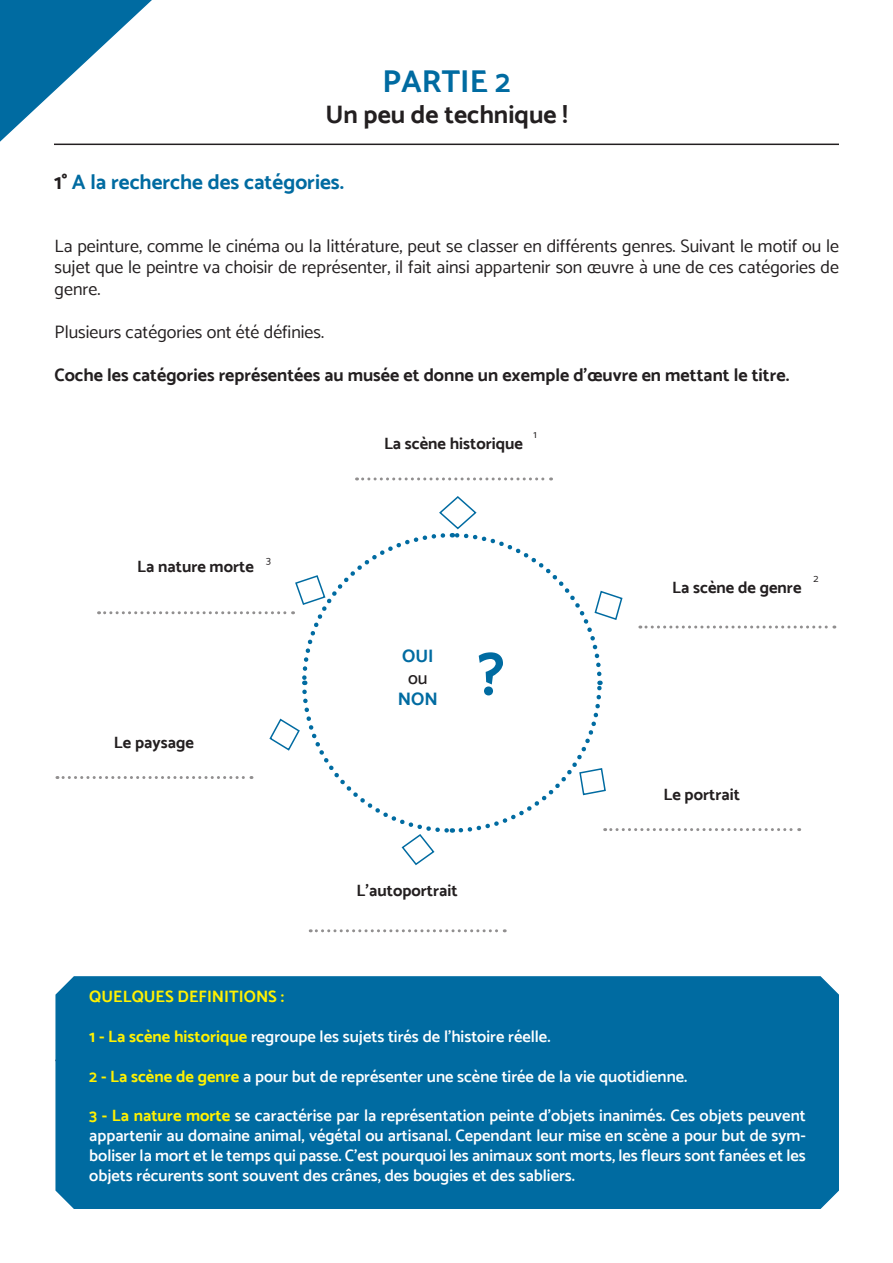
<style>
.page{position:relative;width:893px;height:1263px;background:#fff}
.page>*{position:absolute;margin:0;border:0;box-sizing:border-box;transform-origin:0 0}
.t1{font:700 61.5px "Catamaran";color:#006ba1}
.t2{font:700 31.5px "Catamaran";color:#006ba1}
.t3{font:700 25.5px "Catamaran";color:#231f20}
.t4{font:700 21px "Catamaran";color:#006ba1}
.t5{font:18px/21.6px "Catamaran";color:#231f20;text-align:justify}
.t6{font:700 18px "Catamaran";color:#231f20}
.t7{font:700 18px "Catamaran";color:#006ba1}
.t8{font:500 18px "Catamaran";color:#231f20}
.t9{font:600 16.5px/19.8px "Catamaran";color:#fff;text-align:justify}
.t10{font:700 16.5px "Catamaran";color:#231f20}
.t11{font:700 16.5px "Catamaran";color:#fff101}
.t12{font:10.5px "Catamaran";color:#231f20}
.s1{color:#231f20}
.s2{font-weight:700;color:#fff101}
</style>
<div class="page">
<hr style="left:54px;top:144px;width:785px;height:1px;background:#231f20">
<svg style="left:357px;top:477px;width:195px;height:3px"></svg>
<svg style="left:310px;top:929px;width:195px;height:3px"></svg>
<svg style="left:57px;top:496px;width:778px;height:370px"></svg>
<svg style="left:0;top:0;width:205px;height:146px"></svg>
<div style="left:55px;top:976px;width:784px;height:233px;background:#006ba1"></div>
<p class="t2" style="left:382px;top:63px;width:129px">PARTIE 2</p>
<p class="t3" style="left:325px;top:99px;width:244px">Un peu de technique !</p>
<p class="t4" style="left:54px;top:170px;width:292px"><span class="s1">1°</span> A la recherche des catégories.</p>
<p class="t5" style="left:55px;top:235px;width:786px">La peinture, comme le cinéma ou la littérature, peut se classer en différents genres. Suivant le motif ou le sujet que le peintre va choisir de représenter, il fait ainsi appartenir son œuvre à une de ces catégories de genre.</p>
<p class="t5" style="left:55px;top:321px;width:271px">Plusieurs catégories ont été définies.</p>
<p class="t6" style="left:55px;top:364px;width:736px">Coche les catégories représentées au musée et donne un exemple d’œuvre en mettant le titre.</p>
<p class="t10" style="left:384px;top:434px;width:141px">La scène historique</p>
<p class="t12" style="left:533px;top:428px;width:5px">1</p>
<p class="t10" style="left:137px;top:557px;width:118px">La nature morte</p>
<p class="t12" style="left:266px;top:554px;width:6px">3</p>
<p class="t10" style="left:114px;top:733px;width:81px">Le paysage</p>
<p class="t7" style="left:402px;top:645px;width:33px">OUI</p>
<p class="t8" style="left:408px;top:667px;width:21px">ou</p>
<p class="t7" style="left:398px;top:688px;width:42px">NON</p>
<p class="t1" style="left:478px;top:638px;width:28px">?</p>
<p class="t10" style="left:357px;top:880px;width:103px">L’autoportrait</p>
<p class="t10" style="left:672px;top:578px;width:131px">La scène de genre</p>
<p class="t12" style="left:814px;top:572px;width:7px">2</p>
<p class="t10" style="left:663px;top:784px;width:78px">Le portrait</p>
<p class="t11" style="left:89px;top:987px;width:196px">QUELQUES DEFINITIONS :</p>
<p class="t9" style="left:89px;top:1026px;width:463px"><span class="s2">1 - La scène historique</span> regroupe les sujets tirés de l’histoire réelle.</p>
<p class="t9" style="left:89px;top:1066px;width:600px"><span class="s2">2 - La scène de genre</span> a pour but de représenter une scène tirée de la vie quotidienne.</p>
<p class="t9" style="left:89px;top:1106px;width:718px"><span class="s2">3 - La nature morte</span> se caractérise par la représentation peinte d’objets inanimés. Ces objets peuvent appartenir au domaine animal, végétal ou artisanal. Cependant leur mise en scène a pour but de sym&shy;boliser la mort et le temps qui passe. C’est pourquoi les animaux sont morts, les fleurs sont fanées et les objets récurents sont souvent des crânes, des bougies et des sabliers.</p>
</div>
